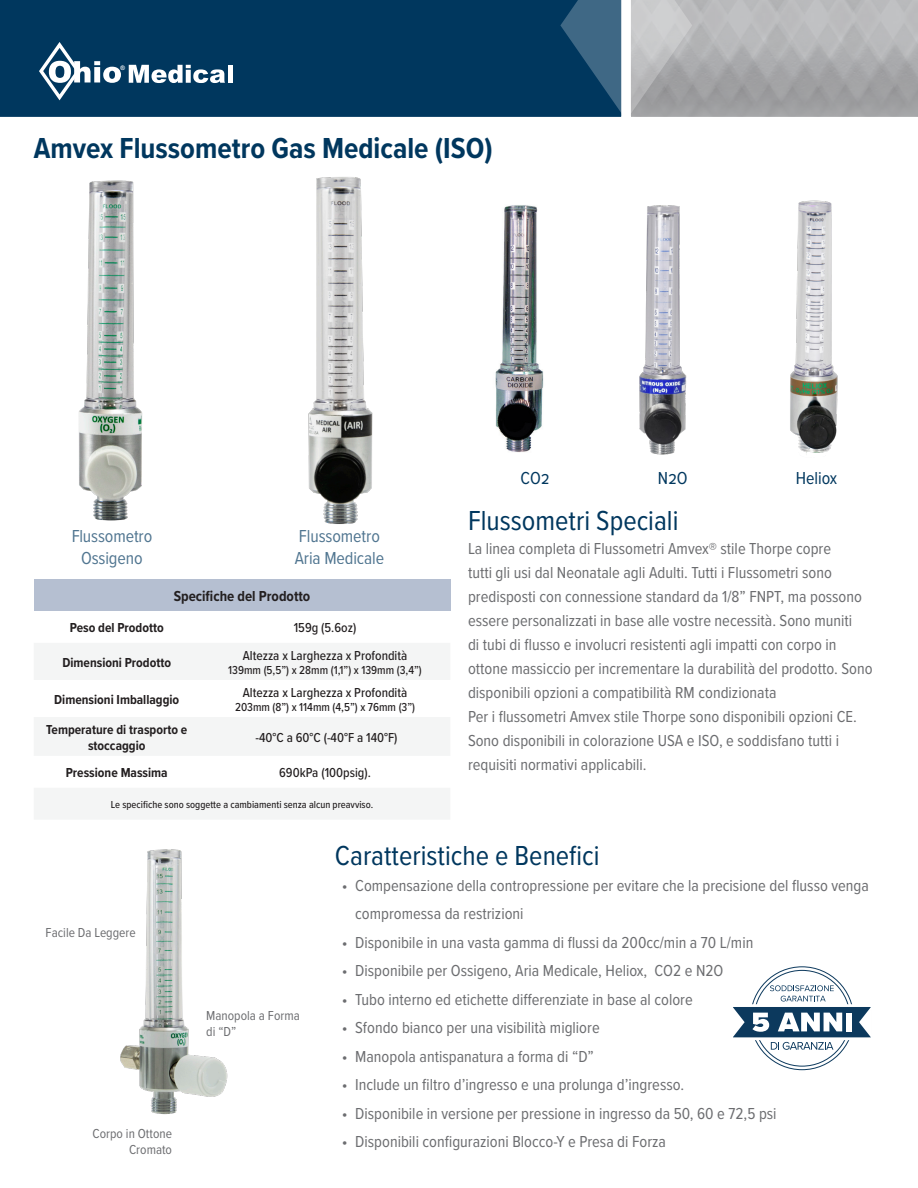
<style>
.page{position:relative;width:918px;height:1188px;background:#fff}
.page>*{position:absolute;margin:0;border:0;box-sizing:border-box;transform-origin:0 0}
.Title_Header{font:700 30px "Proxima Nova Cond";color:#00375e}
.t1{font:28.5px "Proxima Nova Cond";color:#00375e}
.t2{font:18px/21.6px "Proxima Nova Cond";letter-spacing:-.005em;color:#00375e}
.t3{font:16.5px/24px "Proxima Nova Cond";color:#6c6d70}
.t4{font:700 15px "Proxima Nova Cond";color:#231f20}
.t5{font:500 13.5px "Proxima Nova Cond";color:#231f20}
.t6{font:700 13.5px/16.2px "Proxima Nova Cond";color:#231f20;text-align:center}
.t7{font:13.5px/15.8px "Proxima Nova Cond";color:#6c6d70;text-align:right}
.t8{font:500 12px "Proxima Nova Cond";color:#231f20}
.t9{font:500 10.5px "Proxima Nova Cond";color:#231f20}
.t10{font:700 6.15px "Arial";color:#fff}
</style>
<div class="page">
<div style="left:0;top:0;width:560px;height:117px;background:#00375e"></div>
<svg style="left:560px;top:0;width:358px;height:117px;background:#99a1a9"></svg>
<svg style="left:129px;top:65px;width:96px;height:18px"></svg>
<div style="left:228px;top:65px;width:5px;height:18px;background:#fff"></div>
<svg style="left:39px;top:42px;width:82px;height:58px"></svg>
<img style="left:495px;top:205px;width:49px;height:248px">
<img style="left:790px;top:200px;width:48px;height:253px">
<img style="left:120px;top:849px;width:108px;height:266px">
<img style="left:639px;top:205px;width:48px;height:250px">
<img style="left:308px;top:177px;width:65px;height:347px">
<img style="left:79px;top:180px;width:64px;height:341px">
<svg style="left:733px;top:985px;width:138px;height:65px"></svg>
<div style="left:34px;top:579px;width:416px;height:32px;background:#b5bfd1"></div>
<svg style="left:34px;top:643px;width:416px;height:176px;fill:#f4f5f5"></svg>
<p class="t10" style="left:121px;top:64px;width:6px">®</p>
<p class="Title_Header" style="left:34px;top:126px;width:460px">Amvex Flussometro Gas Medicale (ISO)</p>
<p class="t2" style="left:521px;top:467px;width:31px">CO2</p>
<p class="t2" style="left:658px;top:467px;width:31px">N2O</p>
<p class="t2" style="left:796px;top:467px;width:43px">Heliox</p>
<p class="t2" style="left:71px;top:525px;width:83px;text-align:center">Flussometro<br>Ossigeno</p>
<p class="t2" style="left:295px;top:525px;width:91px">Flussometro<br>Aria Medicale</p>
<p class="t4" style="left:174px;top:585px;width:138px">Specifiche del Prodotto</p>
<p class="t6" style="left:70px;top:619px;width:96px">Peso del Prodotto</p>
<p class="t5" style="left:294px;top:618px;width:64px">159g (5.6oz)</p>
<p class="t6" style="left:62px;top:654px;width:110px">Dimensioni Prodotto</p>
<p class="t5" style="left:243px;top:645px;width:166px">Altezza x Larghezza x Profondità</p>
<p class="t8" style="left:228px;top:661px;width:195px">139mm (5,5”) x 28mm (1,1”) x 139mm (3,4”)</p>
<p class="t6" style="left:54px;top:691px;width:127px">Dimensioni Imballaggio</p>
<p class="t5" style="left:243px;top:682px;width:166px">Altezza x Larghezza x Profondità</p>
<p class="t8" style="left:235px;top:698px;width:182px">203mm (8”) x 114mm (4,5”) x 76mm (3”)</p>
<p class="t6" style="left:46px;top:721px;width:143px">Temperature di trasporto e stoccaggio</p>
<p class="t5" style="left:255px;top:727px;width:144px">-40°C a 60°C (-40°F a 140°F)</p>
<p class="t6" style="left:66px;top:764px;width:104px">Pressione Massima</p>
<p class="t5" style="left:279px;top:763px;width:93px">690kPa (100psig).</p>
<p class="t9" style="left:111px;top:797px;width:264px">Le specifiche sono soggette a cambiamenti senza alcun preavviso.</p>
<p class="t1" style="left:468px;top:500px;width:212px">Flussometri Speciali</p>
<p class="t3" style="left:468px;top:536px;width:406px">La linea completa di Flussometri Amvex® stile Thorpe copre<br>tutti gli usi dal Neonatale agli Adulti. Tutti i Flussometri sono predisposti con connessione standard da 1/8” FNPT, ma possono essere personalizzati in base alle vostre necessità. Sono muniti<br>di tubi di flusso e involucri resistenti agli impatti con corpo in ottone massiccio per incrementare la durabilità del prodotto. Sono disponibili opzioni a compatibilità RM condizionata</p>
<p class="t3" style="left:468px;top:704px;width:390px">Per i flussometri Amvex stile Thorpe sono disponibili opzioni CE.<br>Sono disponibili in colorazione USA e ISO, e soddisfano tutti i requisiti normativi applicabili.</p>
<p class="t7" style="left:46px;top:924px;width:92px">Facile Da Leggere</p>
<p class="t7" style="left:206px;top:1008px;width:95px;text-align:left">Manopola a Forma di “D”</p>
<p class="t7" style="left:93px;top:1125px;width:81px">Corpo in Ottone<br>Cromato</p>
<p class="t1" style="left:335px;top:834px;width:266px">Caratteristiche e Benefici</p>
<p class="t3" style="left:355px;top:870px;width:515px;line-height:28.5px;text-indent:-14px">• Compensazione della contropressione per evitare che la precisione del flusso venga compromessa da restrizioni</p>
<p class="t3" style="left:342px;top:929px;width:413px">• Disponibile in una vasta gamma di flussi da 200cc/min a 70 L/min</p>
<p class="t3" style="left:342px;top:958px;width:383px">• Disponibile per Ossigeno, Aria Medicale, Heliox, CO2 e N2O</p>
<p class="t3" style="left:342px;top:986px;width:353px">• Tubo interno ed etichette differenziate in base al colore</p>
<p class="t3" style="left:342px;top:1015px;width:260px">• Sfondo bianco per una visibilità migliore</p>
<p class="t3" style="left:342px;top:1043px;width:254px">• Manopola antispanatura a forma di “D”</p>
<p class="t3" style="left:342px;top:1072px;width:344px">• Include un filtro d’ingresso e una prolunga d’ingresso.</p>
<p class="t3" style="left:342px;top:1100px;width:436px">• Disponibile in versione per pressione in ingresso da 50, 60 e 72,5 psi</p>
<p class="t3" style="left:342px;top:1129px;width:326px">• Disponibili configurazioni Blocco-Y e Presa di Forza</p>
</div>
